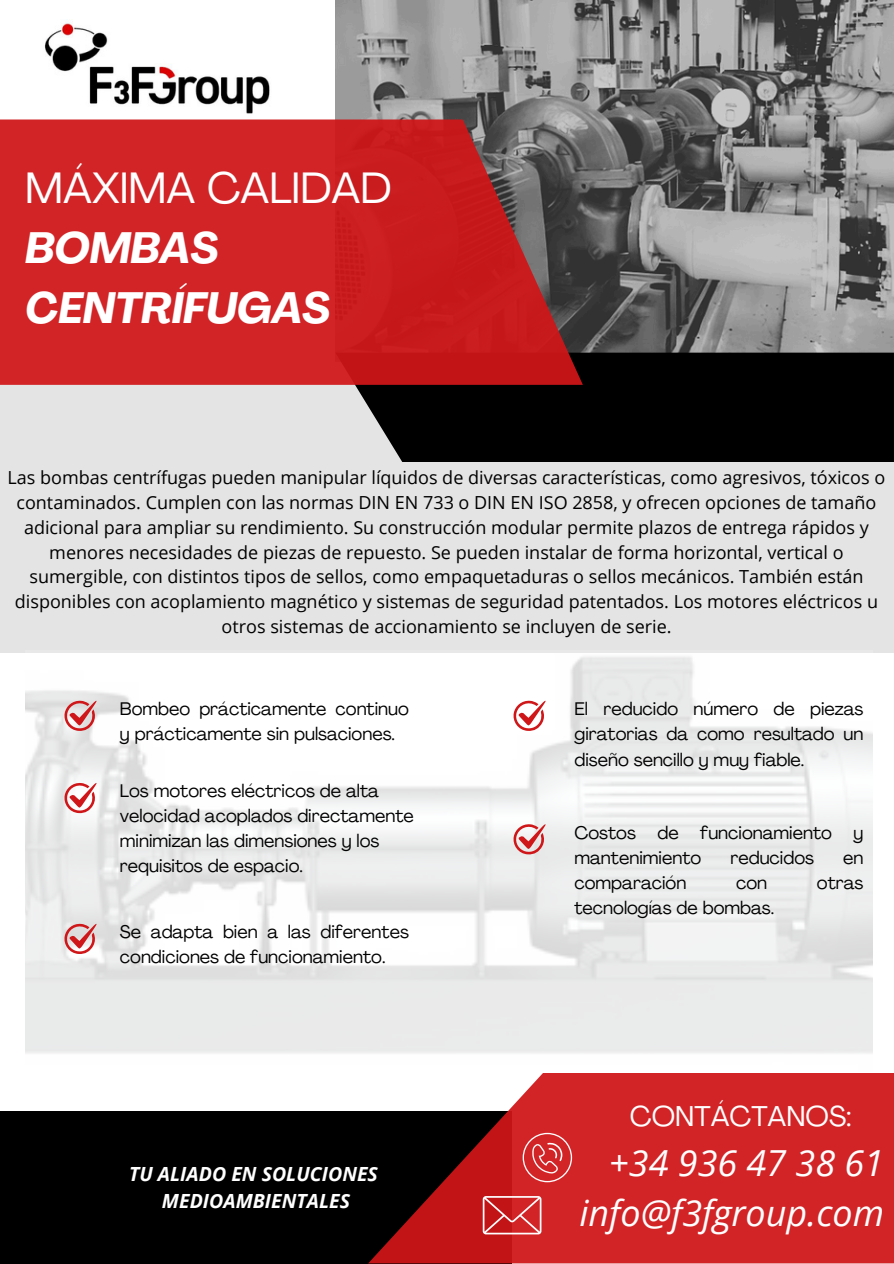
<style>
.page{position:relative;width:894px;height:1264px;background:#fff}
.page>*{position:absolute;margin:0;border:0;box-sizing:border-box;transform-origin:0 0}
.t1{font:italic 700 43.2px/59.7px "Agrandir";color:#fff}
.t2{font:italic 35.85px/49.5px "Open Sans";color:#fefefe;text-align:right}
.t3{font:28.2px "Agrandir";color:#fefefe}
.t4{font:italic 700 19.5px/27px "Open Sans";color:#fff;text-align:center}
.t5{font:18px/24.8px "Open Sans";color:#000;text-align:center}
.t6{font:18px/25.2px "Agrandir";color:#000}
.s1{font-weight:400;font-style:normal}
</style>
<div class="page">
<img style="left:44px;top:19px;width:226px;height:95px">
<img style="left:335px;top:0;width:558px;height:352px">
<div style="left:0;top:385px;width:893px;height:268px;background:#e4e4e4"></div>
<div style="left:355px;top:352px;width:538px;height:110px;background:#000"></div>
<svg style="left:0;top:119px;width:582px;height:266px;background:#c22629"></svg>
<div style="left:0;top:1110px;width:511px;height:153px;background:#000"></div>
<svg style="left:368px;top:1073px;width:525px;height:190px;fill:#d22427"></svg>
<svg style="left:522px;top:1132px;width:50px;height:50px;background:#d84548"></svg>
<svg style="left:482px;top:1195px;width:59px;height:39px;background:#d44b4d"></svg>
<svg style="left:63px;top:700px;width:34px;height:31px"></svg>
<svg style="left:63px;top:782px;width:34px;height:31px"></svg>
<svg style="left:63px;top:923px;width:34px;height:31px"></svg>
<svg style="left:513px;top:700px;width:32px;height:31px"></svg>
<svg style="left:512px;top:823px;width:33px;height:31px"></svg>
<p class="t1" style="left:25px;top:162px;width:368px"><span class="s1">MÁXIMA CALIDAD<br></span>BOMBAS<br>CENTRÍFUGAS</p>
<p class="t5" style="left:8px;top:465px;width:878px">Las bombas centrífugas pueden manipular líquidos de diversas características, como agresivos, tóxicos o contaminados. Cumplen con las normas DIN EN 733 o DIN EN ISO 2858, y ofrecen opciones de tamaño adicional para ampliar su rendimiento. Su construcción modular permite plazos de entrega rápidos y menores necesidades de piezas de repuesto. Se pueden instalar de forma horizontal, vertical o sumergible, con distintos tipos de sellos, como empaquetaduras o sellos mecánicos. También están disponibles con acoplamiento magnético y sistemas de seguridad patentados. Los motores eléctricos u otros sistemas de accionamiento se incluyen de serie.</p>
<p class="t6" style="left:120px;top:698px;width:290px">Bombeo prácticamente continuo y prácticamente sin pulsaciones.</p>
<p class="t6" style="left:120px;top:780px;width:295px;line-height:24.8px">Los motores eléctricos de alta velocidad acoplados directamente minimizan las dimensiones y los requisitos de espacio.</p>
<p class="t6" style="left:120px;top:921px;width:290px">Se adapta bien a las diferentes condiciones de funcionamiento.</p>
<p class="t4" style="left:129px;top:1159px;width:250px">TU ALIADO EN SOLUCIONES<br>MEDIOAMBIENTALES</p>
<p class="t6" style="left:574px;top:698px;width:290px;text-align:justify">El reducido número de piezas giratorias da como resultado un diseño sencillo y muy fiable.</p>
<p class="t6" style="left:574px;top:821px;width:290px">Costos de funcionamiento y mantenimiento</p>
<p class="t6" style="left:730px;top:846px;width:85px">reducidos</p>
<p class="t6" style="left:843px;top:846px;width:22px">en</p>
<p class="t6" style="left:574px;top:872px;width:113px">comparación</p>
<p class="t6" style="left:736px;top:872px;width:33px">con</p>
<p class="t6" style="left:816px;top:872px;width:48px">otras</p>
<p class="t6" style="left:574px;top:897px;width:201px">tecnologías de bombas.</p>
<h1 class="t3" style="left:629px;top:1104px;width:223px">CONTÁCTANOS:</h1>
<h1 class="t2" style="left:579px;top:1137px;width:306px">+34 936 47 38 61 info@f3fgroup.com</h1>
</div>
